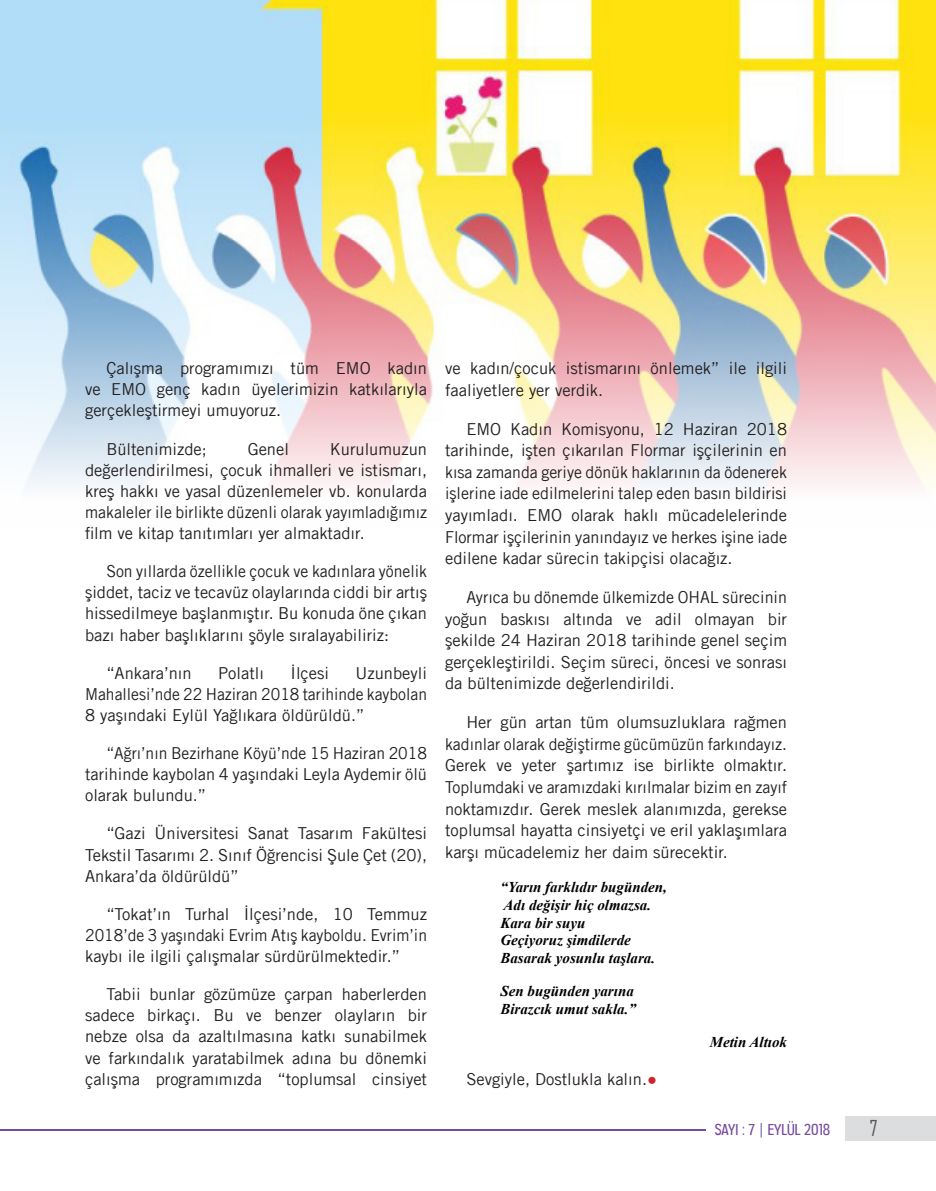
<style>
.page{position:relative;width:936px;height:1191px;background:#fff}
.page>*{position:absolute;margin:0;border:0;box-sizing:border-box;transform-origin:0 0}
.t1{font:21px "Agency FB";color:#57585a}
.ICERIK{font:16.5px/21.6px "Amnesty Trade Gothic";color:#231f20;text-align:justify}
.ICERIK-2{font:16.5px/21.1px "Amnesty Trade Gothic";color:#231f20;text-align:justify;scale:.96 1}
.ICERIK-3{font:16.5px/21.1px "Amnesty Trade Gothic";color:#231f20;text-align:justify;scale:.95 1}
.Normal__Web{font:italic 700 15px/17.9px "Times New Roman";color:#000}
.t2{font:15px "Jesaya Free";color:#774b9e}
.s1{font-family:"Arial";color:#d1232a}
</style>
<div class="page">
<hr style="left:0;top:1128px;width:705px;height:2px;background:#774b9e">
<div style="left:845px;top:1115px;width:90px;height:25px;background:#dcdddf"></div>
<img style="left:0;top:0;width:935px;height:487px">
<p class="ICERIK" style="left:85px;top:357px;width:343px;line-height:21.1px;text-indent:21px">Çalışma programımızı tüm EMO kadın ve EMO genç kadın üyelerimizin katkılarıyla gerçekleştirmeyi umuyoruz.</p>
<p class="ICERIK" style="left:106px;top:438px;width:102px">Bültenimizde;</p>
<p class="ICERIK" style="left:248px;top:438px;width:43px">Genel</p>
<p class="ICERIK" style="left:85px;top:438px;width:343px;line-height:21.1px;text-indent:245px">Kurulumuzun değerlendirilmesi, çocuk ihmalleri ve istismarı, kreş hakkı ve yasal düzenlemeler vb. konularda makaleler ile birlikte düzenli olarak yayımladığımız film ve kitap tanıtımları yer almaktadır.</p>
<p class="ICERIK-2" style="left:85px;top:560px;width:358px;text-indent:21px">Son yıllarda özellikle çocuk ve kadınlara yönelik şiddet, taciz ve tecavüz olaylarında ciddi bir artış hissedilmeye başlanmıştır. Bu konuda öne çıkan bazı haber başlıklarını şöyle sıralayabiliriz:</p>
<p class="ICERIK" style="left:106px;top:662px;width:87px">“Ankara’nın</p>
<p class="ICERIK" style="left:218px;top:662px;width:47px">Polatlı</p>
<p class="ICERIK" style="left:290px;top:662px;width:40px">İlçesi</p>
<p class="ICERIK" style="left:85px;top:662px;width:343px;line-height:21.1px;text-indent:270px">Uzunbeyli Mahallesi’nde 22 Haziran 2018 tarihinde kaybolan 8 yaşındaki Eylül Yağlıkara öldürüldü.”</p>
<p class="ICERIK-3" style="left:85px;top:742px;width:361px;text-indent:21px">“Ağrı’nın Bezirhane Köyü’nde 15 Haziran 2018 tarihinde kaybolan 4 yaşındaki Leyla Aydemir ölü olarak bulundu.”</p>
<p class="ICERIK" style="left:85px;top:822px;width:343px;line-height:21.1px;text-indent:21px">“Gazi Üniversitesi Sanat Tasarım Fakültesi Tekstil Tasarımı 2. Sınıf Öğrencisi Şule Çet (20), Ankara’da öldürüldü”</p>
<p class="ICERIK" style="left:85px;top:903px;width:343px;line-height:21.1px;text-indent:21px">“Tokat’ın Turhal İlçesi’nde, 10 Temmuz 2018’de 3 yaşındaki Evrim Atış kayboldu. Evrim’in kaybı ile ilgili çalışmalar sürdürülmektedir.”</p>
<p class="ICERIK" style="left:85px;top:983px;width:343px;line-height:21.1px;text-indent:21px">Tabii bunlar gözümüze çarpan haberlerden sadece birkaçı. Bu ve benzer olayların bir nebze olsa da azaltılmasına katkı sunabilmek ve farkındalık yaratabilmek adına bu dönemki çalışma programımızda “toplumsal cinsiyet</p>
<p class="ICERIK" style="left:445px;top:357px;width:343px">ve kadın/çocuk istismarını önlemek” ile ilgili faaliyetlere yer verdik.</p>
<p class="ICERIK" style="left:445px;top:417px;width:343px;text-indent:21px">EMO Kadın Komisyonu, 12 Haziran 2018 tarihinde, işten çıkarılan Flormar işçilerinin en kısa zamanda geriye dönük haklarının da ödenerek işlerine iade edilmelerini talep eden basın bildirisi yayımladı. EMO olarak haklı mücadelelerinde Flormar işçilerinin yanındayız ve herkes işine iade edilene kadar sürecin takipçisi olacağız.</p>
<p class="ICERIK" style="left:445px;top:586px;width:343px;text-indent:21px">Ayrıca bu dönemde ülkemizde OHAL sürecinin yoğun baskısı altında ve adil olmayan bir şekilde 24 Haziran 2018 tarihinde genel seçim gerçekleştirildi. Seçim süreci, öncesi ve sonrası da bültenimizde değerlendirildi.</p>
<p class="ICERIK" style="left:445px;top:711px;width:343px;text-indent:21px">Her gün artan tüm olumsuzluklara rağmen kadınlar olarak değiştirme gücümüzün farkındayız.<br>Gerek ve yeter şartımız ise birlikte olmaktır.<br>Toplumdaki ve aramızdaki kırılmalar bizim en zayıf noktamızdır. Gerek meslek alanımızda, gerekse toplumsal hayatta cinsiyetçi ve eril yaklaşımlara karşı mücadelemiz her daim sürecektir.</p>
<p class="Normal__Web" style="left:500px;top:877px;width:168px">“Yarın farklıdır bugünden,<br>Adı değişir hiç olmazsa.<br>Kara bir suyu<br>Geçiyoruz şimdilerde<br>Basarak yosunlu taşlara.</p>
<p class="Normal__Web" style="left:500px;top:982px;width:137px">Sen bugünden yarına<br>Birazcık umut sakla.”</p>
<p class="Normal__Web" style="left:709px;top:1032px;width:79px">Metin Altıok</p>
<p class="ICERIK" style="left:466px;top:1067px;width:192px">Sevgiyle, Dostlukla kalın.<span class="s1">●</span></p>
<p class="t2" style="left:714px;top:1120px;width:117px">SAYI : 7 | EYLÜL 2018</p>
<p class="t1" style="left:869px;top:1115px;width:9px">7</p>
</div>
